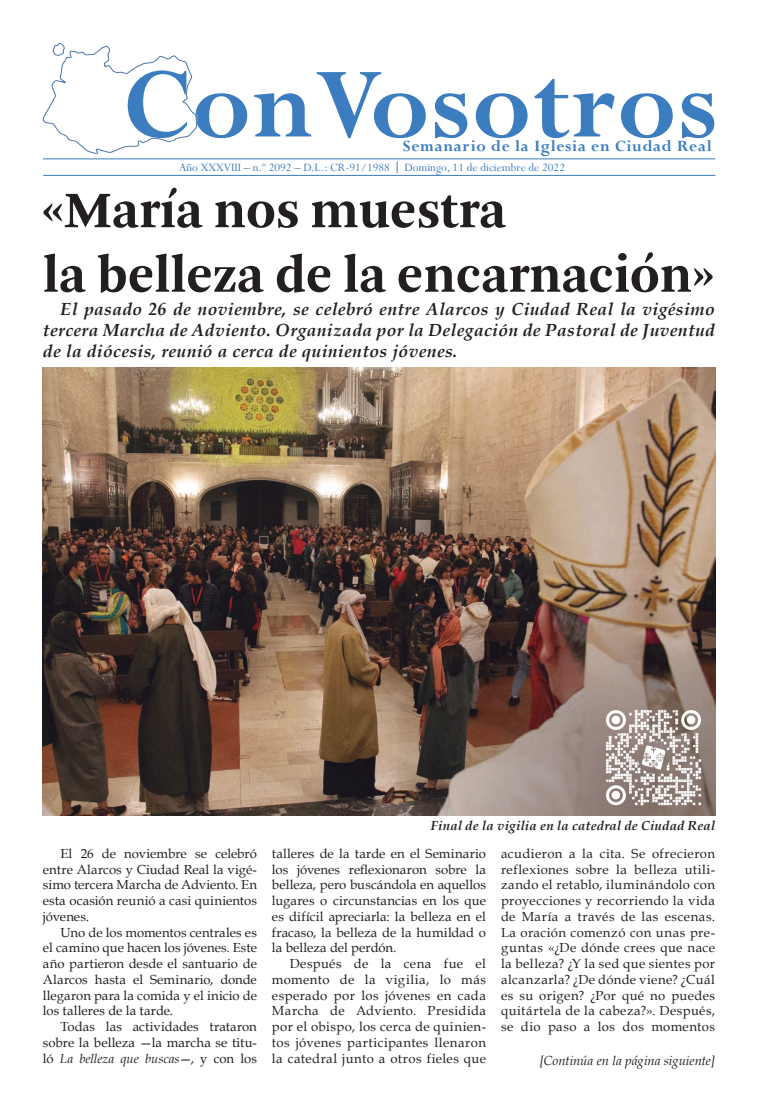
<style>
.page{position:relative;width:758px;height:1112px;background:#fff}
.page>*{position:absolute;margin:0;border:0;box-sizing:border-box;transform-origin:0 0}
.t1{font:700 110px "Perpetua";letter-spacing:.01em;color:#3b7dbe}
.t2{font:700 53.75px/64.5px "Arnhem";color:#231f20}
.t3{font:italic 700 17.5px/21px "Book Antiqua";letter-spacing:.02em;color:#231f20;text-align:justify}
.t4{font:700 17.5px "Perpetua";letter-spacing:.04em;color:#3b7dbe}
.t5{font:13.12px/15.8px "Book Antiqua";letter-spacing:.01em;color:#231f20;text-align:justify}
.t6{font:italic 700 13.12px "Book Antiqua";letter-spacing:.015em;color:#231f20}
.t7{font:italic 13.12px "Book Antiqua";color:#231f20}
.t8{font:12.5px "Perpetua";color:#3b7dbe}
.s1{font-style:italic}
</style>
<div class="page">
<hr style="left:43px;top:159px;width:672px;height:1px;background:#3b7dbe">
<hr style="left:43px;top:175px;width:672px;height:1px;background:#3b7dbe">
<img style="left:42px;top:42px;width:156px;height:112px">
<img style="left:43px;top:367px;width:672px;height:448px">
<img style="left:600px;top:705px;width:106px;height:105px">
<h1 class="t1" style="left:123px;top:36px;width:596px">ConVosotros</h1>
<h3 class="t4" style="left:403px;top:135px;width:310px">Semanario de la Iglesia en Ciudad Real</h3>
<p class="t8" style="left:179px;top:159px;width:387px">Año XXXVIII – n.º 2092 – D.L.: CR-91/1988 Domingo, 11 de diciembre de 2022</p>
<h2 class="t2" style="left:43px;top:179px;width:671px">«María nos muestra<br>la belleza de la encarnación»</h2>
<h3 class="t3" style="left:43px;top:299px;width:673px;text-indent:18px">El pasado 26 de noviembre, se celebró entre Alarcos y Ciudad Real la vigésimo tercera Marcha de Adviento. Organizada por la Delegación de Pastoral de Juventud de la diócesis, reunió a cerca de quinientos jóvenes.</h3>
<p class="t5" style="left:43px;top:845px;width:215px;text-indent:18px">El 26 de noviembre se celebró entre Alarcos y Ciudad Real la vigé&shy;simo tercera Marcha de Adviento. En esta ocasión reunió a casi quinientos jóvenes.</p>
<p class="t5" style="left:43px;top:924px;width:215px;text-indent:18px">Uno de los momentos centrales es el camino que hacen los jóvenes. Este año partieron desde el santuario de Alarcos hasta el Seminario, donde llegaron para la comida y el inicio de los talleres de la tarde.</p>
<p class="t5" style="left:43px;top:1018px;width:215px;text-indent:18px">Todas las actividades trataron sobre la belleza —la marcha se titu&shy;ló <span class="s1">La belleza que buscas</span>—, y con los</p>
<p class="t6" style="left:431px;top:817px;width:286px">Final de la vigilia en la catedral de Ciudad Real</p>
<p class="t5" style="left:272px;top:845px;width:215px">talleres de la tarde en el Seminario los jóvenes reflexionaron sobre la belleza, pero buscándola en aquellos lugares o circunstancias en los que es difícil apreciarla: la belleza en el fracaso, la belleza de la humildad o la belleza del perdón.</p>
<p class="t5" style="left:272px;top:955px;width:215px;text-indent:18px">Después de la cena fue el momento de la vigilia, lo más esperado por los jóvenes en cada Marcha de Adviento. Presidida por el obispo, los cerca de quinien&shy;tos jóvenes participantes llenaron la catedral junto a otros fieles que</p>
<p class="t5" style="left:501px;top:845px;width:215px">acudieron a la cita. Se ofrecieron reflexiones sobre la belleza utili&shy;zando el retablo, iluminándolo con proyecciones y recorriendo la vida de María a través de las escenas.<br>La oración comenzó con unas pre&shy;guntas «¿De dónde crees que nace la belleza? ¿Y la sed que sientes por alcanzarla? ¿De dónde viene? ¿Cuál es su origen? ¿Por qué no puedes quitártela de la cabeza?». Después, se dio paso a los dos momentos</p>
<p class="t7" style="left:539px;top:1051px;width:177px">[Continúa en la página siguiente]</p>
</div>
